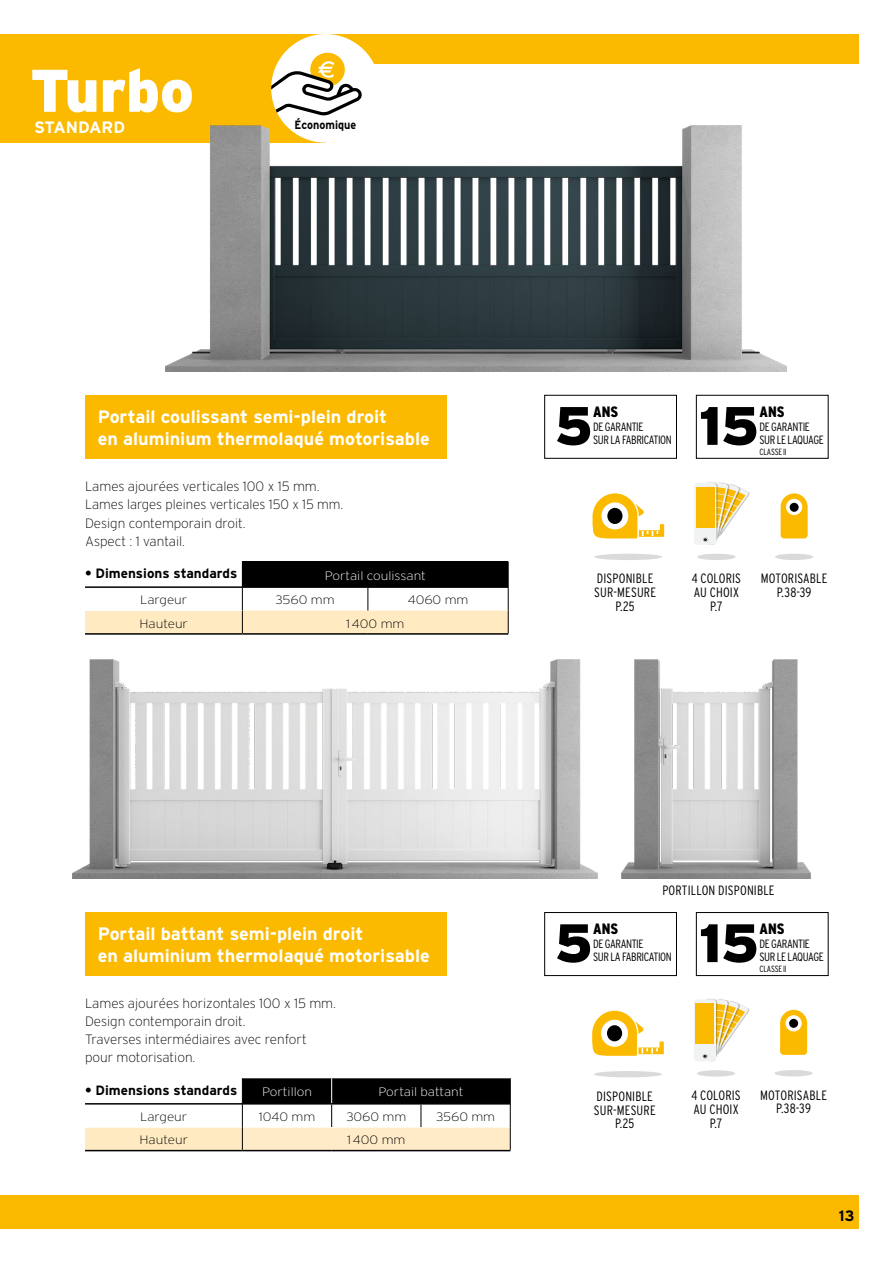
<style>
.page{position:relative;width:893px;height:1263px;background:#fff}
.page>*{position:absolute;margin:0;border:0;box-sizing:border-box;transform-origin:0 0}
.t1{font:900 60px "Interstate";letter-spacing:-.005em;color:#fff}
.t2{font:900 54px "Interstate";color:#000}
.t3{font:700 18px/21.6px "Interstate";color:#fff}
.t4{font:700 16.5px "Interstate";color:#fff}
.t5{font:900 15px "Interstate Condensed";letter-spacing:.005em;color:#000}
.t6{font:700 15px "Interstate";color:#000}
.t7{font:200 13.5px/18.1px "Interstate";color:#000}
.t8{font:300 13.5px/13.8px "Interstate Condensed";letter-spacing:.01em;color:#000;text-align:center}
.t9{font:700 13.5px "Interstate";color:#000}
.t10{font:200 12.15px "Interstate";color:#000;scale:1.11 1}
.t11{font:200 12.15px "Interstate";color:#fff;scale:1.11 1}
.t12{font:300 12px/13.5px "Interstate Condensed";letter-spacing:-.035em;color:#000}
.t13{font:700 12px "Interstate";color:#000;scale:.9 1}
.t14{font:300 9px "Interstate Condensed";letter-spacing:-.025em;color:#000}
</style>
<div class="page">
<div style="left:0;top:34px;width:859px;height:1195px;background:#fbba00"></div>
<div style="left:0;top:64px;width:893px;height:1131px;background:#fff"></div>
<div style="left:0;top:34px;width:325px;height:109px;background:#fbba00"></div>
<div style="left:85px;top:1127px;width:157px;height:23px;background:#ffeac1"></div>
<hr style="left:85px;top:1150px;width:157px;height:1px;background:#000">
<hr style="left:242px;top:1150px;width:90px;height:1px;background:#000">
<hr style="left:332px;top:1150px;width:89px;height:1px;background:#000">
<hr style="left:421px;top:1150px;width:89px;height:1px;background:#000">
<hr style="left:85px;top:1127px;width:157px;height:1px;background:#fff">
<hr style="left:85px;top:1103px;width:157px;height:1px;background:#000">
<svg style="left:242px;top:1078px;width:269px;height:72px"></svg>
<hr style="left:85px;top:633px;width:157px;height:2px;background:#000">
<hr style="left:242px;top:633px;width:126px;height:2px;background:#000">
<hr style="left:368px;top:633px;width:140px;height:2px;background:#000">
<svg style="left:85px;top:562px;width:424px;height:72px"></svg>
<div style="left:85px;top:912px;width:361px;height:64px;background:#fbba00"></div>
<div style="left:85px;top:395px;width:361px;height:64px;background:#fbba00"></div>
<img style="left:166px;top:125px;width:621px;height:247px">
<img style="left:72px;top:659px;width:525px;height:220px">
<div style="left:697px;top:1070px;width:38px;height:6px;background:#dadada;border-radius:50%"></div>
<div style="left:594px;top:1071px;width:68px;height:6px;background:#dadada;border-radius:50%"></div>
<svg style="left:592px;top:1011px;width:72px;height:45px"></svg>
<div style="left:607px;top:1025px;width:15px;height:16px;background:#000;border-radius:50%"></div>
<div style="left:774px;top:1070px;width:39px;height:6px;background:#dadada;border-radius:50%"></div>
<svg style="left:780px;top:1010px;width:27px;height:45px"></svg>
<svg style="left:694px;top:998px;width:55px;height:64px"></svg>
<div style="left:697px;top:554px;width:38px;height:6px;background:#dadada;border-radius:50%"></div>
<div style="left:775px;top:554px;width:38px;height:6px;background:#dadada;border-radius:50%"></div>
<svg style="left:781px;top:493px;width:27px;height:45px"></svg>
<div style="left:594px;top:554px;width:68px;height:6px;background:#dadada;border-radius:50%"></div>
<svg style="left:592px;top:493px;width:72px;height:45px"></svg>
<div style="left:607px;top:508px;width:15px;height:16px;background:#000;border-radius:50%"></div>
<svg style="left:694px;top:482px;width:56px;height:63px"></svg>
<div style="left:544px;top:395px;width:133px;height:64px;border:1px solid #000"></div>
<div style="left:696px;top:395px;width:132px;height:64px;border:1px solid #000"></div>
<div style="left:544px;top:912px;width:133px;height:64px;border:1px solid #000"></div>
<div style="left:696px;top:912px;width:132px;height:64px;border:1px solid #000"></div>
<img style="left:622px;top:659px;width:188px;height:220px">
<div style="left:271px;top:34px;width:109px;height:109px;background:#fff;border-radius:50%"></div>
<svg style="left:271px;top:51px;width:91px;height:64px"></svg>
<h1 class="t1" style="left:30px;top:56px;width:166px">Turbo</h1>
<p class="t4" style="left:34px;top:118px;width:92px">STANDARD</p>
<p class="t13" style="left:295px;top:118px;width:70px">Économique</p>
<h3 class="t3" style="left:98px;top:406px;width:334px">Portail coulissant semi-plein droit<br>en aluminium thermolaqué motorisable</h3>
<p class="t7" style="left:85px;top:477px;width:260px">Lames ajourées verticales 100 x 15 mm.<br>Lames larges pleines verticales 150 x 15 mm.<br>Design contemporain droit.<br>Aspect : 1 vantail.</p>
<p class="t9" style="left:85px;top:566px;width:154px">• Dimensions standards</p>
<p class="t11" style="left:325px;top:569px;width:93px">Portail coulissant</p>
<p class="t10" style="left:140px;top:593px;width:44px">Largeur</p>
<p class="t10" style="left:276px;top:593px;width:55px">3560 mm</p>
<p class="t10" style="left:408px;top:593px;width:56px">4060 mm</p>
<p class="t10" style="left:139px;top:617px;width:45px">Hauteur</p>
<p class="t10" style="left:346px;top:617px;width:54px">1400 mm</p>
<p class="t5" style="left:593px;top:404px;width:27px">ANS</p>
<p class="t12" style="left:593px;top:420px;width:52px">DE GARANTIE</p>
<h2 class="t2" style="left:555px;top:395px;width:40px">5</h2>
<p class="t12" style="left:593px;top:433px;width:80px">SUR LA FABRICATION</p>
<p class="t5" style="left:760px;top:404px;width:27px">ANS</p>
<p class="t12" style="left:760px;top:420px;width:66px">DE GARANTIE<br>SUR LE LAQUAGE</p>
<h2 class="t2" style="left:699px;top:395px;width:62px">15</h2>
<p class="t14" style="left:760px;top:446px;width:29px">CLASSE II</p>
<p class="t8" style="left:594px;top:572px;width:63px">DISPONIBLE<br>SUR-MESURE<br>P.25</p>
<p class="t8" style="left:692px;top:572px;width:51px">4 COLORIS<br>AU CHOIX<br>P.7</p>
<p class="t8" style="left:761px;top:572px;width:68px">MOTORISABLE<br>P.38-39</p>
<h3 class="t3" style="left:98px;top:923px;width:334px">Portail battant semi-plein droit<br>en aluminium thermolaqué motorisable</h3>
<p class="t7" style="left:85px;top:994px;width:252px">Lames ajourées horizontales 100 x 15 mm.<br>Design contemporain droit.<br>Traverses intermédiaires avec renfort pour motorisation.</p>
<p class="t9" style="left:85px;top:1082px;width:154px">• Dimensions standards</p>
<p class="t11" style="left:262px;top:1085px;width:47px">Portillon</p>
<p class="t11" style="left:378px;top:1085px;width:78px">Portail battant</p>
<p class="t10" style="left:140px;top:1110px;width:44px">Largeur</p>
<p class="t10" style="left:259px;top:1110px;width:52px">1040 mm</p>
<p class="t10" style="left:346px;top:1110px;width:56px">3060 mm</p>
<p class="t10" style="left:436px;top:1110px;width:55px">3560 mm</p>
<p class="t10" style="left:139px;top:1133px;width:45px">Hauteur</p>
<p class="t10" style="left:347px;top:1133px;width:54px">1400 mm</p>
<p class="t8" style="left:662px;top:883px;width:114px">PORTILLON DISPONIBLE</p>
<p class="t5" style="left:593px;top:921px;width:27px">ANS</p>
<p class="t12" style="left:593px;top:937px;width:52px">DE GARANTIE</p>
<h2 class="t2" style="left:555px;top:912px;width:40px">5</h2>
<p class="t12" style="left:593px;top:950px;width:80px">SUR LA FABRICATION</p>
<p class="t5" style="left:760px;top:921px;width:27px">ANS</p>
<p class="t12" style="left:760px;top:937px;width:66px">DE GARANTIE<br>SUR LE LAQUAGE</p>
<h2 class="t2" style="left:699px;top:912px;width:62px">15</h2>
<p class="t14" style="left:760px;top:964px;width:29px">CLASSE II</p>
<p class="t8" style="left:594px;top:1089px;width:63px">DISPONIBLE<br>SUR-MESURE<br>P.25</p>
<p class="t8" style="left:760px;top:1088px;width:68px">MOTORISABLE<br>P.38-39</p>
<p class="t8" style="left:691px;top:1088px;width:51px">4 COLORIS<br>AU CHOIX<br>P.7</p>
<p class="t6" style="left:839px;top:1207px;width:17px">13</p>
</div>
